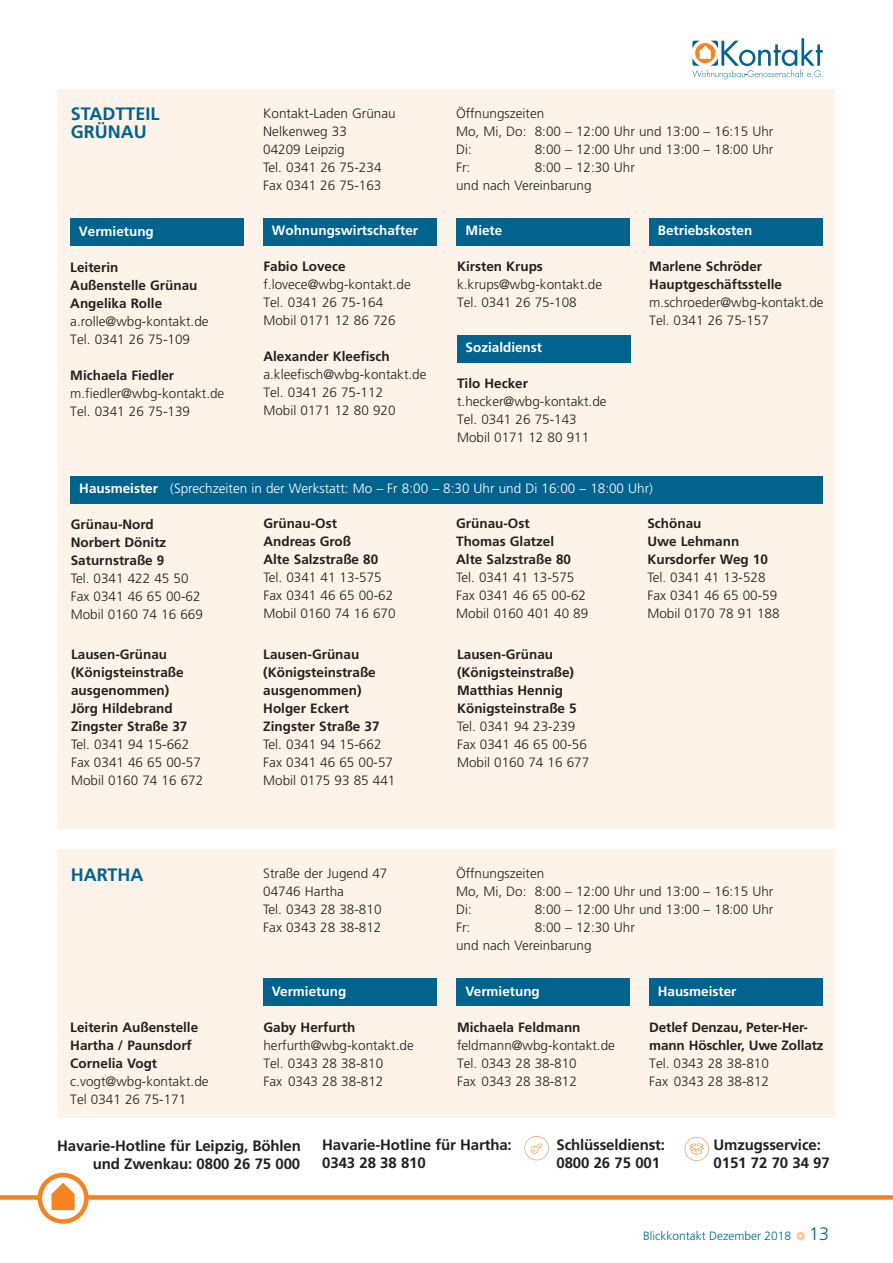
<style>
.page{position:relative;width:893px;height:1263px;background:#fff}
.page>*{position:absolute;margin:0;border:0;box-sizing:border-box;transform-origin:0 0}
.t1{font:700 18px/18px "Frutiger";color:#01638e}
.t2{font:700 15px/18px "Frutiger";letter-spacing:-.01em;color:#231f20}
.t3{font:300 13.5px/18px "Frutiger";color:#231f20}
.t4{font:700 13.5px/18px "Frutiger";color:#231f20}
.t5{font:700 13.5px "Frutiger";color:#fff}
.t6{font:300 13.5px "Frutiger";color:#fff}
.t7{font:300 12px "Frutiger";color:#01638e}
.s1{font-size:18px}
</style>
<div class="page">
<svg style="left:0;top:1195px;width:893px;height:46px"></svg>
<div style="left:796px;top:1232px;width:9px;height:8px;border:3px solid #fcc99b;border-radius:50%"></div>
<svg style="left:40px;top:1172px;width:51px;height:69px"></svg>
<svg style="left:524px;top:1136px;width:25px;height:25px"></svg>
<svg style="left:685px;top:1137px;width:24px;height:24px"></svg>
<svg style="left:692px;top:38px;width:131px;height:41px"></svg>
<div style="left:57px;top:89px;width:777px;height:740px;background:#fef3e8"></div>
<div style="left:57px;top:849px;width:777px;height:269px;background:#fef3e8"></div>
<div style="left:70px;top:476px;width:752px;height:28px;background:#01638e"></div>
<div style="left:71px;top:218px;width:173px;height:28px;background:#01638e"></div>
<div style="left:263px;top:218px;width:174px;height:28px;background:#01638e"></div>
<div style="left:263px;top:978px;width:174px;height:28px;background:#01638e"></div>
<div style="left:457px;top:218px;width:173px;height:28px;background:#01638e"></div>
<div style="left:457px;top:978px;width:173px;height:28px;background:#01638e"></div>
<div style="left:649px;top:218px;width:174px;height:28px;background:#01638e"></div>
<div style="left:649px;top:978px;width:174px;height:28px;background:#01638e"></div>
<div style="left:457px;top:335px;width:173px;height:28px;background:#01638e"></div>
<h1 class="t1" style="left:71px;top:105px;width:90px">STADTTEIL<br>GRÜNAU</h1>
<p class="t5" style="left:79px;top:223px;width:77px">Vermietung</p>
<p class="t4" style="left:70px;top:258px;width:129px">Leiterin<br>Außenstelle Grünau<br>Angelika Rolle</p>
<p class="t3" style="left:70px;top:312px;width:140px">a.rolle@wbg-kontakt.de<br>Tel. 0341 26 75-109</p>
<p class="t4" style="left:70px;top:366px;width:105px">Michaela Fiedler</p>
<p class="t3" style="left:70px;top:384px;width:156px">m.fiedler@wbg-kontakt.de<br>Tel. 0341 26 75-139</p>
<p class="t3" style="left:263px;top:104px;width:134px">Kontakt-Laden Grünau<br>Nelkenweg 33<br>04209 Leipzig<br>Tel. 0341 26 75-234<br>Fax 0341 26 75-163</p>
<p class="t5" style="left:272px;top:223px;width:148px">Wohnungswirtschafter</p>
<p class="t4" style="left:263px;top:258px;width:84px">Fabio Lovece</p>
<p class="t3" style="left:263px;top:276px;width:149px">f.lovece@wbg-kontakt.de<br>Tel. 0341 26 75-164<br>Mobil 0171 12 86 726</p>
<p class="t4" style="left:263px;top:348px;width:128px">Alexander Kleefisch</p>
<p class="t3" style="left:263px;top:366px;width:165px">a.kleefisch@wbg-kontakt.de<br>Tel. 0341 26 75-112<br>Mobil 0171 12 80 920</p>
<p class="t3" style="left:456px;top:104px;width:319px">Öffnungszeiten<br>Mo, Mi, Do: 8:00 – 12:00 Uhr und 13:00 – 16:15 Uhr<br>Di:</p>
<p class="t3" style="left:535px;top:140px;width:240px">8:00 – 12:00 Uhr und 13:00 – 18:00 Uhr</p>
<p class="t3" style="left:456px;top:158px;width:180px;text-indent:79px">8:00 – 12:30 Uhr und nach Vereinbarung</p>
<p class="t3" style="left:456px;top:158px;width:16px">Fr:</p>
<p class="t5" style="left:466px;top:223px;width:38px">Miete</p>
<p class="t4" style="left:457px;top:258px;width:87px">Kirsten Krups</p>
<p class="t3" style="left:457px;top:276px;width:147px">k.krups@wbg-kontakt.de<br>Tel. 0341 26 75-108</p>
<p class="t5" style="left:466px;top:340px;width:78px">Sozialdienst</p>
<p class="t4" style="left:457px;top:375px;width:72px">Tilo Hecker</p>
<p class="t3" style="left:457px;top:393px;width:151px">t.hecker@wbg-kontakt.de<br>Tel. 0341 26 75-143<br>Mobil 0171 12 80 911</p>
<p class="t5" style="left:658px;top:223px;width:96px">Betriebskosten</p>
<p class="t4" style="left:649px;top:258px;width:134px">Marlene Schröder<br>Hauptgeschäftsstelle</p>
<p class="t3" style="left:649px;top:294px;width:176px">m.schroeder@wbg-kontakt.de<br>Tel. 0341 26 75-157</p>
<p class="t6" style="left:170px;top:481px;width:484px">(Sprechzeiten in der Werkstatt: Mo – Fr 8:00 – 8:30 Uhr und Di 16:00 – 18:00 Uhr)</p>
<p class="t5" style="left:79px;top:480px;width:80px">Hausmeister</p>
<p class="t4" style="left:71px;top:515px;width:97px">Grünau-Nord<br>Norbert Dönitz<br>Saturnstraße 9</p>
<p class="t3" style="left:71px;top:569px;width:134px">Tel. 0341 422 45 50<br>Fax 0341 46 65 00-62<br>Mobil 0160 74 16 669</p>
<p class="t4" style="left:647px;top:514px;width:122px">Schönau<br>Uwe Lehmann<br>Kursdorfer Weg 10</p>
<p class="t3" style="left:647px;top:568px;width:134px">Tel. 0341 41 13-528<br>Fax 0341 46 65 00-59<br>Mobil 0170 78 91 188</p>
<p class="t4" style="left:456px;top:514px;width:116px">Grünau-Ost<br>Thomas Glatzel<br>Alte Salzstraße 80</p>
<p class="t3" style="left:456px;top:568px;width:134px">Tel. 0341 41 13-575<br>Fax 0341 46 65 00-62<br>Mobil 0160 401 40 89</p>
<p class="t4" style="left:263px;top:514px;width:116px">Grünau-Ost<br>Andreas Groß<br>Alte Salzstraße 80</p>
<p class="t3" style="left:263px;top:568px;width:134px">Tel. 0341 41 13-575<br>Fax 0341 46 65 00-62<br>Mobil 0160 74 16 670</p>
<p class="t4" style="left:71px;top:645px;width:118px">Lausen-Grünau (Königsteinstraße ausgenommen)<br>Jörg Hildebrand<br>Zingster Straße 37</p>
<p class="t3" style="left:71px;top:735px;width:134px">Tel. 0341 94 15-662<br>Fax 0341 46 65 00-57<br>Mobil 0160 74 16 672</p>
<h1 class="t1" style="left:71px;top:865px;width:74px">HARTHA</h1>
<p class="t4" style="left:70px;top:1018px;width:129px">Leiterin Außenstelle<br>Hartha / Paunsdorf<br>Cornelia Vogt</p>
<p class="t3" style="left:70px;top:1072px;width:140px">c.vogt@wbg-kontakt.de<br>Tel 0341 26 75-171</p>
<p class="t4" style="left:263px;top:645px;width:118px">Lausen-Grünau (Königsteinstraße ausgenommen)<br>Holger Eckert<br>Zingster Straße 37</p>
<p class="t3" style="left:263px;top:735px;width:134px">Tel. 0341 94 15-662<br>Fax 0341 46 65 00-57<br>Mobil 0175 93 85 441</p>
<p class="t3" style="left:263px;top:864px;width:126px">Straße der Jugend 47<br>04746 Hartha<br>Tel. 0343 28 38-810<br>Fax 0343 28 38-812</p>
<p class="t5" style="left:272px;top:983px;width:76px">Vermietung</p>
<p class="t4" style="left:263px;top:1018px;width:93px">Gaby Herfurth</p>
<p class="t3" style="left:263px;top:1036px;width:152px">herfurth@wbg-kontakt.de<br>Tel. 0343 28 38-810<br>Fax 0343 28 38-812</p>
<p class="t4" style="left:457px;top:645px;width:121px">Lausen-Grünau (Königsteinstraße)<br>Matthias Hennig<br>Königsteinstraße 5</p>
<p class="t3" style="left:457px;top:717px;width:134px">Tel. 0341 94 23-239<br>Fax 0341 46 65 00-56<br>Mobil 0160 74 16 677</p>
<p class="t3" style="left:456px;top:864px;width:319px">Öffnungszeiten<br>Mo, Mi, Do: 8:00 – 12:00 Uhr und 13:00 – 16:15 Uhr<br>Di:</p>
<p class="t3" style="left:535px;top:900px;width:240px">8:00 – 12:00 Uhr und 13:00 – 18:00 Uhr</p>
<p class="t3" style="left:456px;top:918px;width:180px;text-indent:79px">8:00 – 12:30 Uhr und nach Vereinbarung</p>
<p class="t3" style="left:456px;top:918px;width:16px">Fr:</p>
<p class="t5" style="left:466px;top:983px;width:76px">Vermietung</p>
<p class="t4" style="left:457px;top:1018px;width:125px">Michaela Feldmann</p>
<p class="t3" style="left:457px;top:1036px;width:159px">feldmann@wbg-kontakt.de<br>Tel. 0343 28 38-810<br>Fax 0343 28 38-812</p>
<p class="t5" style="left:658px;top:983px;width:80px">Hausmeister</p>
<p class="t4" style="left:649px;top:1018px;width:176px">Detlef Denzau, Peter-Her&shy;mann Höschler, Uwe Zollatz</p>
<p class="t3" style="left:649px;top:1054px;width:121px">Tel. 0343 28 38-810<br>Fax 0343 28 38-812</p>
<p class="t2" style="left:322px;top:1136px;width:191px">Havarie-Hotline für Hartha:<br>0343 28 38 810</p>
<p class="t2" style="left:57px;top:1136px;width:245px;text-align:right">Havarie-Hotline für Leipzig, Böhlen und Zwenkau: 0800 26 75 000</p>
<p class="t2" style="left:556px;top:1136px;width:110px">Schlüsseldienst:<br>0800 26 75 001</p>
<p class="t2" style="left:714px;top:1136px;width:118px">Umzugsservice:<br>0151 72 70 34 97</p>
<p class="t7" style="left:643px;top:1229px;width:187px">Blickkontakt Dezember 2018 <span class="s1">13</span></p>
</div>
